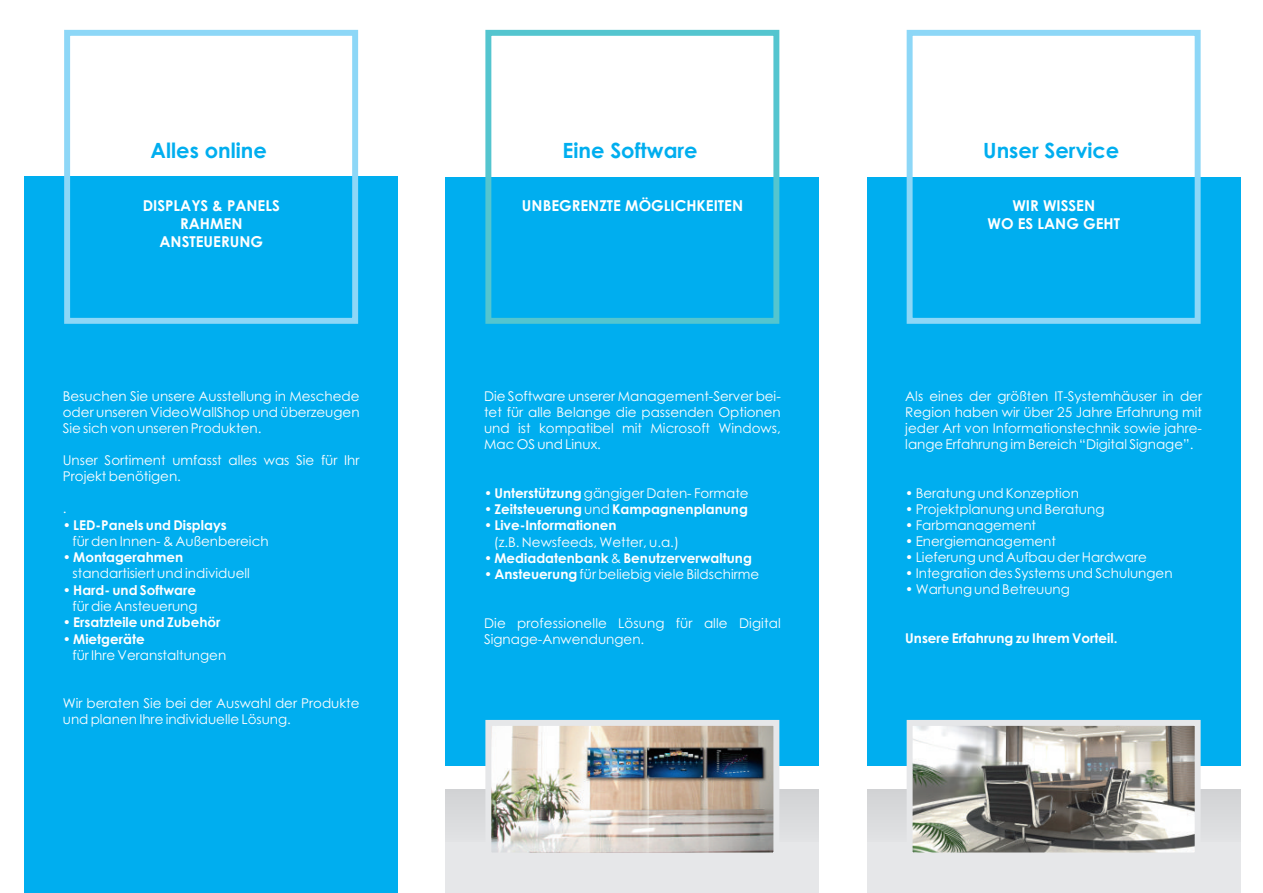
<style>
.page{position:relative;width:1263px;height:893px;background:#fff}
.page>*{position:absolute;margin:0;border:0;box-sizing:border-box;transform-origin:0 0}
.t1{font:700 21px "Century Gothic";color:#00aeef}
.t2{font:700 15px/18.1px "Century Gothic";color:#fff;text-align:center}
.t3{font:13.5px/16px "Century Gothic";color:#fff}
.t4{font:700 13.5px "Century Gothic";color:#fff}
.s1{font-weight:700}
.s2{font-weight:400}
</style>
<div class="page">
<div style="left:24px;top:177px;width:374px;height:716px;background:#00aeef"></div>
<div style="left:64px;top:30px;width:294px;height:294px;border:6px solid #8dd7f7"></div>
<div style="left:446px;top:177px;width:373px;height:588px;background:#00aeef"></div>
<div style="left:485px;top:30px;width:294px;height:294px;border:6px solid #54c5cf"></div>
<div style="left:867px;top:177px;width:373px;height:588px;background:#00aeef"></div>
<div style="left:446px;top:789px;width:373px;height:104px;background:#e6e7e9"></div>
<div style="left:867px;top:789px;width:373px;height:104px;background:#e6e7e9"></div>
<div style="left:867px;top:789px;width:373px;height:53px;background:#d9dadc"></div>
<div style="left:446px;top:789px;width:373px;height:53px;background:#d9dadc"></div>
<div style="left:907px;top:30px;width:293px;height:294px;border:6px solid #8dd7f7"></div>
<img style="left:914px;top:727px;width:279px;height:124px">
<div style="left:907px;top:720px;width:293px;height:138px;border:6px solid #e6e7e9"></div>
<img style="left:492px;top:727px;width:280px;height:124px">
<div style="left:485px;top:720px;width:294px;height:138px;border:6px solid #e6e7e9"></div>
<h1 class="t1" style="left:151px;top:142px;width:118px">Alles online</h1>
<p class="t2" style="left:143px;top:197px;width:139px">DISPLAYS &amp; PANELS<br>RAHMEN<br>ANSTEUERUNG</p>
<p class="t3" style="left:63px;top:389px;width:298px;text-align:justify">Besuchen Sie unsere Ausstellung in Meschede oder unseren VideoWallShop und überzeugen Sie sich von unseren Produkten.</p>
<p class="t3" style="left:63px;top:454px;width:298px">Unser Sortiment umfasst alles was Sie für Ihr<br>Projekt benötigen.</p>
<p class="t3" style="left:63px;top:502px;width:5px">.</p>
<p class="t3" style="left:73px;top:518px;width:198px;text-indent:-10px">• <span class="s1">LED-Panels und Displays<br></span>für den Innen- &amp; Außenbereich</p>
<p class="t3" style="left:73px;top:551px;width:179px;text-indent:-10px">• <span class="s1">Montagerahmen </span>standartisiert und individuell</p>
<p class="t3" style="left:63px;top:583px;width:136px;text-align:right">• <span class="s1">Hard- und Software </span>für die Ansteuerung</p>
<p class="t4" style="left:63px;top:617px;width:159px"><span class="s2">•</span> Ersatzteile und Zubehör</p>
<p class="t3" style="left:73px;top:632px;width:155px;text-indent:-10px">• <span class="s1">Mietgeräte<br></span>für Ihre Veranstaltungen</p>
<p class="t3" style="left:63px;top:696px;width:298px">Wir beraten Sie bei der Auswahl der Produkte und planen Ihre individuelle Lösung.</p>
<h1 class="t1" style="left:562px;top:142px;width:137px">Eine Software</h1>
<p class="t2" style="left:522px;top:197px;width:223px">UNBEGRENZTE MÖGLICHKEITEN</p>
<p class="t3" style="left:484px;top:389px;width:298px;text-align:justify">Die Software unserer Management-Server bei&shy;tet für alle Belange die passenden Optionen und ist kompatibel mit Microsoft Windows, Mac OS und Linux.</p>
<p class="t3" style="left:484px;top:486px;width:266px">• <span class="s1">Unterstützung</span> gängiger Daten- Formate</p>
<p class="t4" style="left:484px;top:504px;width:265px"><span class="s2">•</span> Zeitsteuerung <span class="s2">und</span> Kampagnenplanung</p>
<p class="t3" style="left:494px;top:519px;width:187px;text-indent:-10px">• <span class="s1">Live-Informationen<br></span>(z.B. Newsfeeds, Wetter, u.a.)</p>
<p class="t4" style="left:484px;top:553px;width:269px"><span class="s2">•</span> Mediadatenbank <span class="s2">&amp;</span> Benutzerverwaltung</p>
<p class="t3" style="left:484px;top:568px;width:277px">• <span class="s1">Ansteuerung</span> für beliebig viele Bildschirme</p>
<p class="t3" style="left:484px;top:616px;width:298px">Die professionelle Lösung für alle Digital<br>Signage-Anwendungen.</p>
<h1 class="t1" style="left:983px;top:142px;width:138px">Unser Service</h1>
<p class="t2" style="left:987px;top:197px;width:134px">WIR WISSEN<br>WO ES LANG GEHT</p>
<p class="t3" style="left:905px;top:389px;width:298px;text-align:justify">Als eines der größten IT-Systemhäuser in der Region haben wir über 25 Jahre Erfahrung mit jeder Art von Informationstechnik sowie jahre&shy;lange Erfahrung im Bereich “Digital Signage”.</p>
<p class="t3" style="left:905px;top:486px;width:175px">• Beratung und Konzeption</p>
<p class="t3" style="left:905px;top:502px;width:201px">• Projektplanung und Beratung</p>
<p class="t3" style="left:905px;top:518px;width:132px">• Farbmanagement</p>
<p class="t3" style="left:905px;top:534px;width:152px">• Energiemanagement</p>
<p class="t3" style="left:905px;top:550px;width:243px">• Lieferung und Aufbau der Hardware</p>
<p class="t3" style="left:905px;top:566px;width:269px">• Integration des Systems und Schulungen</p>
<p class="t3" style="left:905px;top:582px;width:166px">• Wartung und Betreuung</p>
<p class="t4" style="left:905px;top:633px;width:214px">Unsere Erfahrung zu Ihrem Vorteil.</p>
</div>
